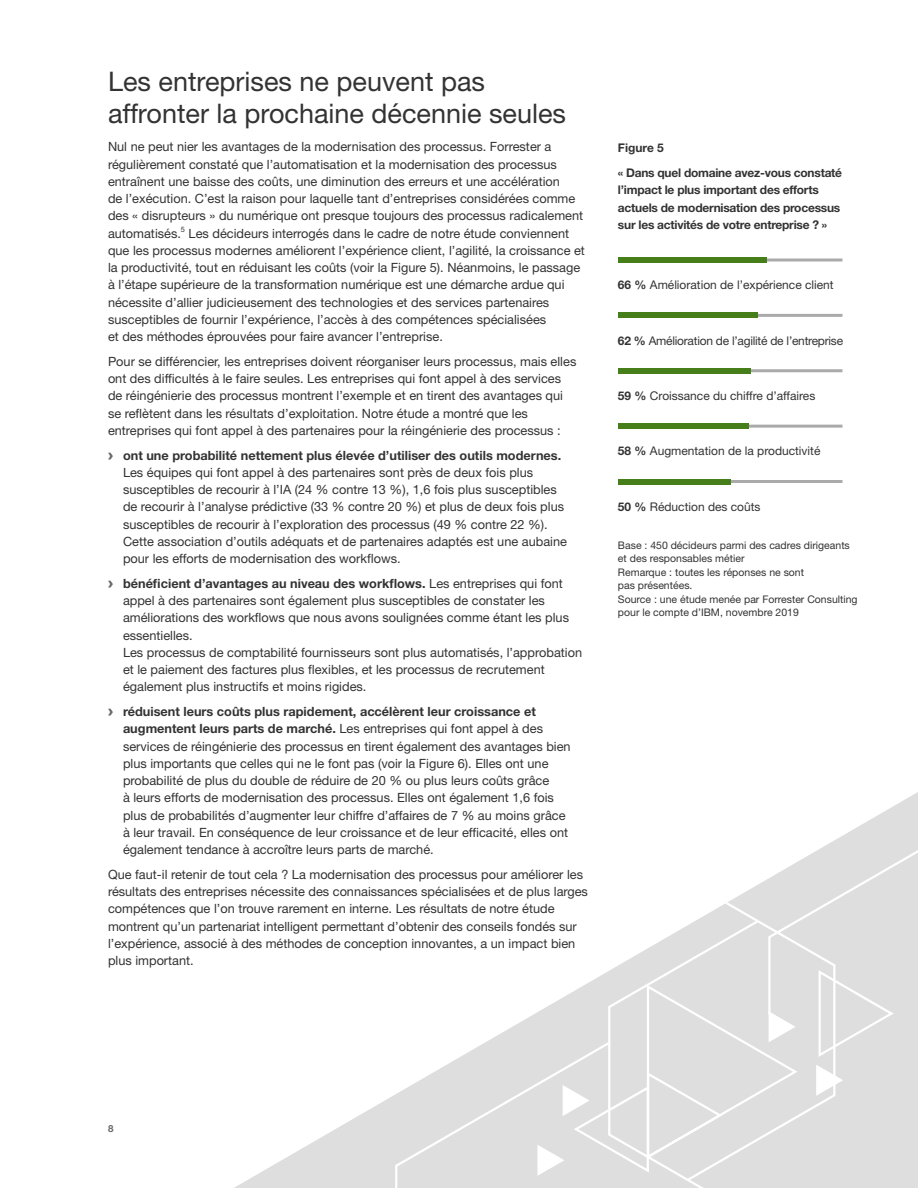
<style>
.page{position:relative;width:918px;height:1188px;background:#fff}
.page>*{position:absolute;margin:0;border:0;box-sizing:border-box;transform-origin:0 0}
.Heading_2{font:27px/31.5px "Helvetica Neue LT Std";color:#333}
.t1{font:12.75px/17.2px "Helvetica Neue LT Std";color:#333}
.t2{font:700 12px/17.2px "Helvetica Neue LT Std";letter-spacing:-.02em;color:#333}
.t3{font:12px "Helvetica Neue LT Std";color:#333}
.t4{font:12px "Helvetica Neue LT Std";letter-spacing:-.02em;color:#333}
.t5{font:10.5px/13.5px "Helvetica Neue LT Std";color:#333}
.t6{font:700 9.75px "Helvetica Neue LT Std";color:#666}
.t7{font:7.5px "Helvetica Neue LT Std";color:#333}
.s1{font-family:"Arial";font-weight:900;font-size:15px;color:#666}
.s2{font-weight:700}
</style>
<div class="page">
<svg style="left:234px;top:792px;width:684px;height:396px"></svg>
<svg style="left:394px;top:834px;width:524px;height:354px"></svg>
<hr style="left:618px;top:259px;width:224px;height:3px;background:#aaa">
<div style="left:618px;top:257px;width:148px;height:6px;background:#467f1a"></div>
<hr style="left:618px;top:314px;width:224px;height:3px;background:#aaa">
<div style="left:618px;top:312px;width:139px;height:6px;background:#467f1a"></div>
<hr style="left:618px;top:369px;width:224px;height:3px;background:#aaa">
<div style="left:618px;top:368px;width:132px;height:6px;background:#467f1a"></div>
<hr style="left:618px;top:425px;width:224px;height:3px;background:#aaa">
<div style="left:618px;top:423px;width:130px;height:6px;background:#467f1a"></div>
<hr style="left:618px;top:480px;width:224px;height:3px;background:#aaa">
<div style="left:618px;top:479px;width:112px;height:5px;background:#467f1a"></div>
<p class="Heading_2" style="left:108px;top:66px;width:460px">Les entreprises ne peuvent pas affronter la prochaine décennie seules</p>
<p class="t1" style="left:108px;top:138px;width:477px">Nul ne peut nier les avantages de la modernisation des processus. Forrester a régulièrement constaté que l’automatisation et la modernisation des processus entraînent une baisse des coûts, une diminution des erreurs et une accélération<br>de l’exécution. C’est la raison pour laquelle tant d’entreprises considérées comme des « disrupteurs » du numérique ont presque toujours des processus radicalement automatisés.</p>
<p class="t7" style="left:181px;top:225px;width:6px">5</p>
<p class="t1" style="left:108px;top:224px;width:479px;text-indent:81px">Les décideurs interrogés dans le cadre de notre étude conviennent que les processus modernes améliorent l’expérience client, l’agilité, la croissance et la productivité, tout en réduisant les coûts (voir la Figure 5). Néanmoins, le passage à l’étape supérieure de la transformation numérique est une démarche ardue qui nécessite d’allier judicieusement des technologies et des services partenaires susceptibles de fournir l’expérience, l’accès à des compétences spécialisées<br>et des méthodes éprouvées pour faire avancer l’entreprise.</p>
<p class="t1" style="left:108px;top:352px;width:470px">Pour se différencier, les entreprises doivent réorganiser leurs processus, mais elles ont des difficultés à le faire seules. Les entreprises qui font appel à des services de réingénierie des processus montrent l’exemple et en tirent des avantages qui se reflètent dans les résultats d’exploitation. Notre étude a montré que les entreprises qui font appel à des partenaires pour la réingénierie des processus :</p>
<p class="t1" style="left:123px;top:446px;width:445px;text-indent:-15px"><span class="s1">›</span> <span class="s2">ont une probabilité nettement plus élevée d’utiliser des outils modernes.<br></span>Les équipes qui font appel à des partenaires sont près de deux fois plus susceptibles de recourir à l’IA (24 % contre 13 %), 1,6 fois plus susceptibles de recourir à l’analyse prédictive (33 % contre 20 %) et plus de deux fois plus susceptibles de recourir à l’exploration des processus (49 % contre 22 %).<br>Cette association d’outils adéquats et de partenaires adaptés est une aubaine pour les efforts de modernisation des workflows.</p>
<p class="t1" style="left:123px;top:574px;width:461px;text-indent:-15px"><span class="s1">›</span> <span class="s2">bénéficient d’avantages au niveau des workflows.</span> Les entreprises qui font appel à des partenaires sont également plus susceptibles de constater les améliorations des workflows que nous avons soulignées comme étant les plus essentielles.<br>Les processus de comptabilité fournisseurs sont plus automatisés, l’approbation et le paiement des factures plus flexibles, et les processus de recrutement également plus instructifs et moins rigides.</p>
<p class="t1" style="left:123px;top:703px;width:449px;text-indent:-15px"><span class="s1">›</span> <span class="s2">réduisent leurs coûts plus rapidement, accélèrent leur croissance et augmentent leurs parts de marché.</span> Les entreprises qui font appel à des services de réingénierie des processus en tirent également des avantages bien plus importants que celles qui ne le font pas (voir la Figure 6). Elles ont une probabilité de plus du double de réduire de 20 % ou plus leurs coûts grâce<br>à leurs efforts de modernisation des processus. Elles ont également 1,6 fois plus de probabilités d’augmenter leur chiffre d’affaires de 7 % au moins grâce à leur travail. En conséquence de leur croissance et de leur efficacité, elles ont également tendance à accroître leurs parts de marché.</p>
<p class="t1" style="left:108px;top:865px;width:481px">Que faut-il retenir de tout cela ? La modernisation des processus pour améliorer les résultats des entreprises nécessite des connaissances spécialisées et de plus larges compétences que l’on trouve rarement en interne. Les résultats de notre étude montrent qu’un partenariat intelligent permettant d’obtenir des conseils fondés sur l’expérience, associé à des méthodes de conception innovantes, a un impact bien plus important.</p>
<p class="t2" style="left:618px;top:135px;width:226px;line-height:25.5px">Figure 5<br>« Dans quel domaine avez-vous constaté</p>
<p class="t2" style="left:618px;top:181px;width:224px">l’impact le plus important des efforts actuels de modernisation des processus sur les activités de votre entreprise ? »</p>
<p class="t3" style="left:618px;top:278px;width:217px"><span class="s2">66 %</span> Amélioration de l’expérience client</p>
<p class="t4" style="left:618px;top:333px;width:227px"><span class="s2">62 %</span> Amélioration de l’agilité de l’entreprise</p>
<p class="t3" style="left:618px;top:389px;width:199px"><span class="s2">59 %</span> Croissance du chiffre d’affaires</p>
<p class="t3" style="left:618px;top:444px;width:204px"><span class="s2">58 %</span> Augmentation de la productivité</p>
<p class="t3" style="left:618px;top:499px;width:144px"><span class="s2">50 %</span> Réduction des coûts</p>
<p class="t5" style="left:618px;top:538px;width:241px">Base : 450 décideurs parmi des cadres dirigeants et des responsables métier<br>Remarque : toutes les réponses ne sont<br>pas présentées.<br>Source : une étude menée par Forrester Consulting pour le compte d’IBM, novembre 2019</p>
<p class="t6" style="left:108px;top:1123px;width:7px">8</p>
</div>
